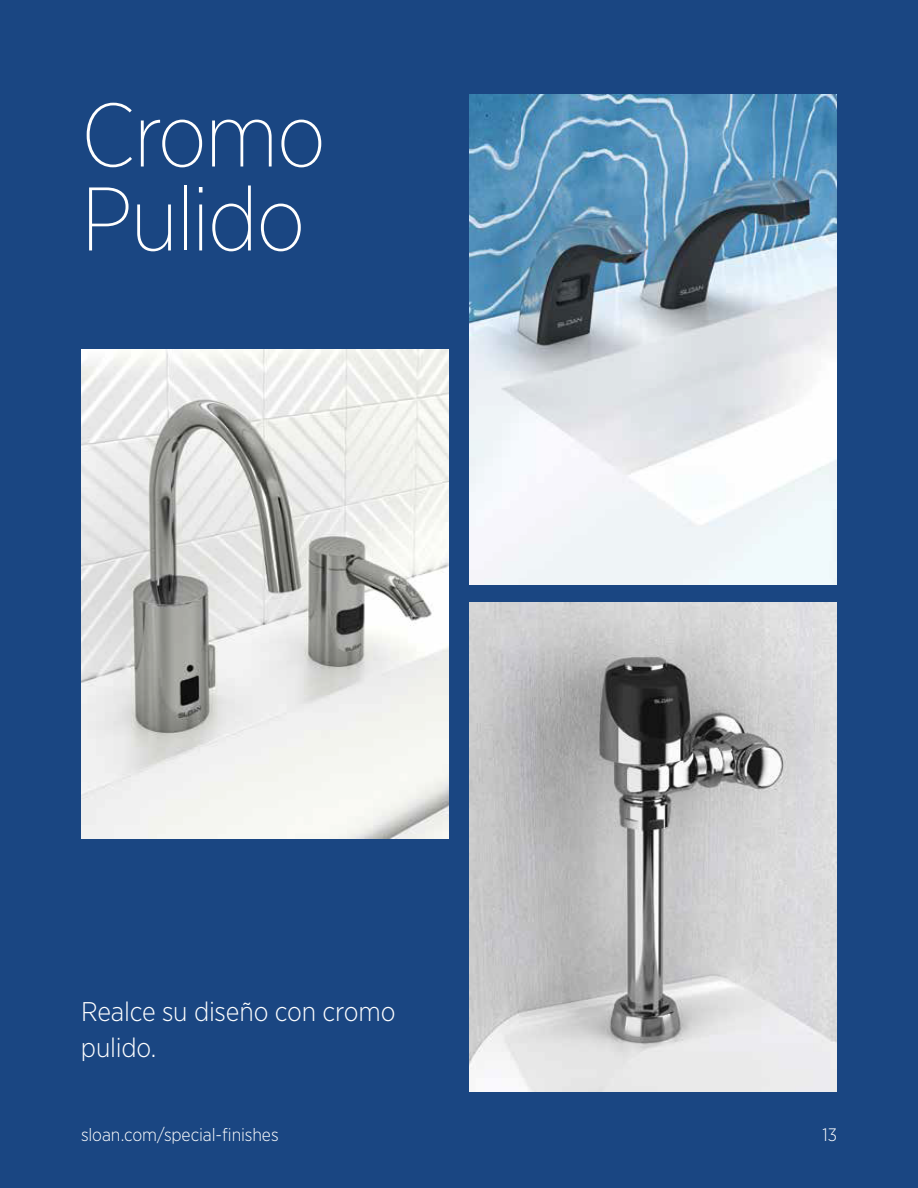
<style>
.page{position:relative;width:918px;height:1188px;background:#1a4682}
.page>*{position:absolute;margin:0;border:0;box-sizing:border-box;transform-origin:0 0}
.t1{font:200 90px/84px "Gotham Narrow";letter-spacing:-.02em;color:#fff}
.t2{font:300 27px/36px "Gotham Narrow";letter-spacing:-.01em;color:#fff}
.t3{font:300 18px "Gotham Narrow";letter-spacing:-.005em;color:#fff}
</style>
<div class="page">
<img style="left:469px;top:94px;width:368px;height:490px">
<img style="left:469px;top:603px;width:368px;height:489px">
<img style="left:81px;top:349px;width:368px;height:490px">
<h1 class="t1" style="left:81px;top:91px;width:246px">Cromo<br>Pulido</h1>
<p class="t2" style="left:81px;top:993px;width:316px">Realce su diseño con cromo pulido.</p>
<p class="t3" style="left:81px;top:1123px;width:199px">sloan.com/special-finishes</p>
<p class="t3" style="left:822px;top:1123px;width:16px">13</p>
</div>
